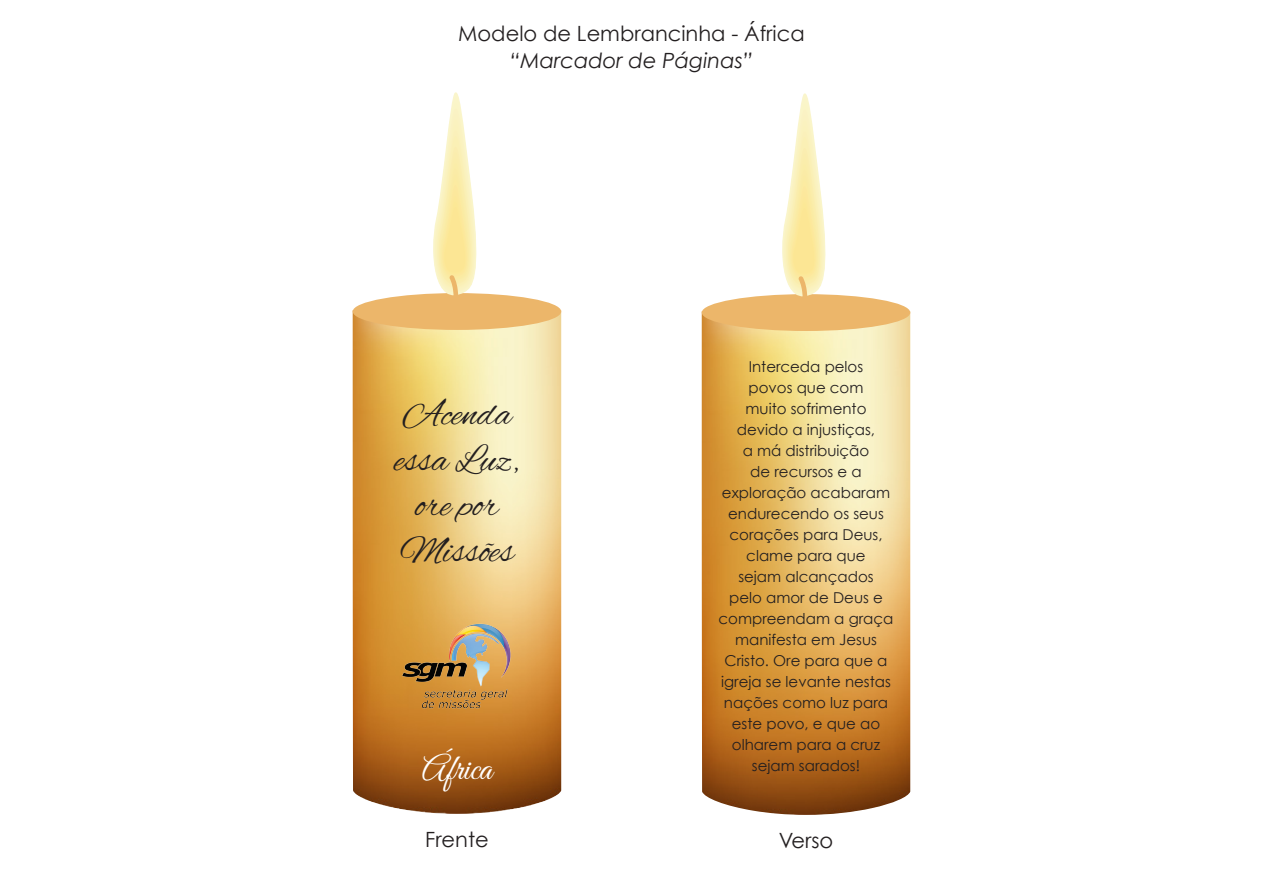
<style>
.page{position:relative;width:1263px;height:893px;background:#fff}
.page>*{position:absolute;margin:0;border:0;box-sizing:border-box;transform-origin:0 0}
.t1{font:38.1px/45.8px "Alex Brush";color:#231f20;text-align:center}
.t2{font:36px "Great Vibes";color:#fff}
.t3{font:21px "Century Gothic";color:#231f20}
.t4{font:italic 21px "Century Gothic";color:#231f20}
.t5{font:15px/21px "Century Gothic";color:#231f20;text-align:center}
</style>
<div class="page">
<img style="left:353px;top:330px;width:208px;height:484px">
<svg style="left:353px;top:92px;width:208px;height:238px"></svg>
<img style="left:702px;top:331px;width:208px;height:484px">
<svg style="left:702px;top:93px;width:208px;height:238px"></svg>
<img style="left:401px;top:622px;width:112px;height:87px">
<p class="t3" style="left:458px;top:20px;width:348px">Modelo de Lembrancinha - África</p>
<p class="t4" style="left:510px;top:46px;width:245px">“Marcador de Páginas”</p>
<p class="t1" style="left:395px;top:393px;width:125px">Acenda essa Luz, ore por<br>Missões</p>
<p class="t2" style="left:422px;top:748px;width:72px">África</p>
<p class="t3" style="left:425px;top:826px;width:65px">Frente</p>
<p class="t5" style="left:718px;top:356px;width:176px">Interceda pelos<br>povos que com<br>muito sofrimento devido a injustiças,<br>a má distribuição<br>de recursos e a exploração acabaram endurecendo os seus corações para Deus, clame para que<br>sejam alcançados<br>pelo amor de Deus e compreendam a graça manifesta em Jesus<br>Cristo. Ore para que a igreja se levante nestas nações como luz para este povo, e que ao olharem para a cruz sejam sarados!</p>
<p class="t3" style="left:779px;top:827px;width:56px">Verso</p>
</div>
